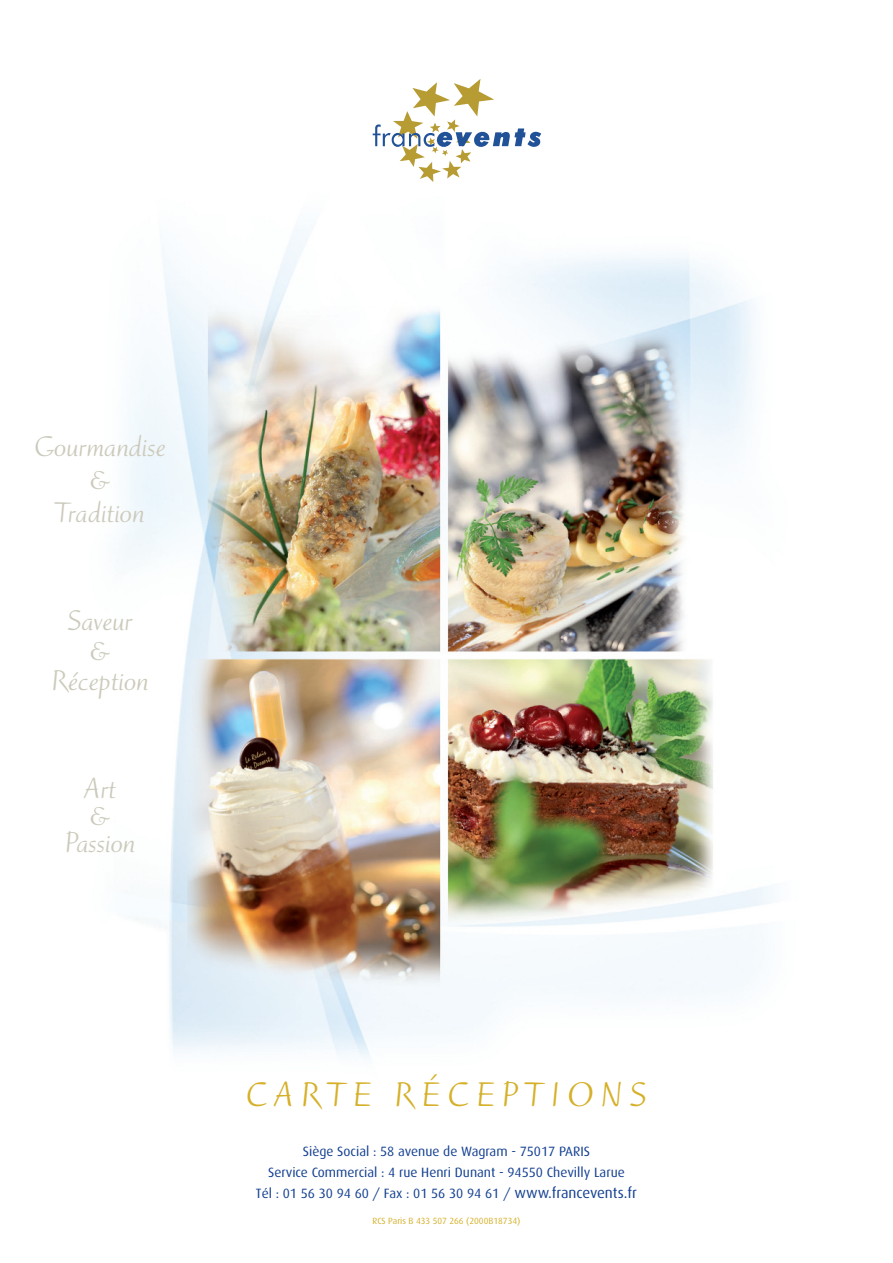
<style>
.page{position:relative;width:893px;height:1263px;background:#fff}
.page>*{position:absolute;margin:0;border:0;box-sizing:border-box;transform-origin:0 0}
.t1{font:36px "Ruzicka Freehand LH";letter-spacing:.2em;color:#d5b028}
.t2{font:30px/33px "Ruzicka Freehand LH";color:#cccabb;text-align:center}
.t3{font:13.5px/21px "Dax";color:#123f90;text-align:center}
.t4{font:9px "Dax";color:#d5b028}
.s1{font-size:15px}
</style>
<div class="page">
<img style="left:119px;top:226px;width:655px;height:833px">
<svg style="left:373px;top:79px;width:168px;height:103px"></svg>
<h2 class="t2" style="left:35px;top:434px;width:133px">Gourmandise &amp;<br>Tradition</h2>
<h2 class="t2" style="left:52px;top:609px;width:98px;line-height:30px">Saveur<br>&amp;<br>Réception</h2>
<h2 class="t2" style="left:65px;top:779px;width:72px;line-height:27px">Art<br>&amp;<br>Passion</h2>
<h1 class="t1" style="left:246px;top:1080px;width:402px">CARTE RÉCEPTIONS</h1>
<p class="t3" style="left:256px;top:1142px;width:383px">Siège Social : 58 avenue de Wagram - 75017 PARIS<br>Service Commercial : 4 rue Henri Dunant - 94550 Chevilly Larue<br>Tél : 01 56 30 94 60 / Fax : 01 56 30 94 61 / <span class="s1">www.francevents.fr</span></p>
<p class="t4" style="left:372px;top:1217px;width:149px">RCS Paris B 433 507 266 (2000B18734)</p>
</div>
